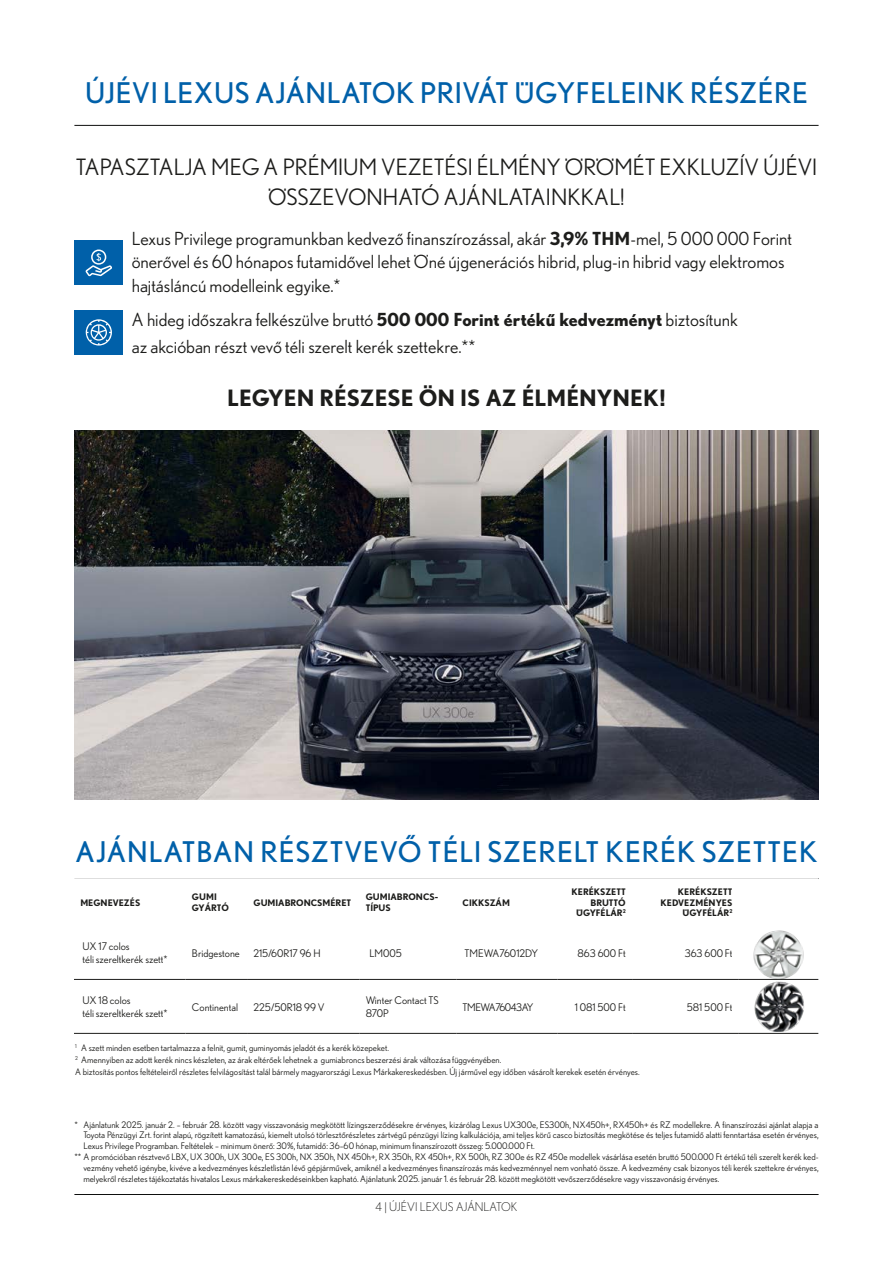
<style>
.page{position:relative;width:893px;height:1263px;background:#fff}
.page>*{position:absolute;margin:0;border:0;box-sizing:border-box;transform-origin:0 0}
.t1{font:28.5px "Nobel WGL";letter-spacing:.02em;color:#0060a9}
.t2{font:22.5px/29.7px "Nobel WGL";color:#1d1d1b;text-align:center}
.t3{font:700 22.5px "Nobel HUN";color:#1d1d1b}
.t4{font:18px/23.7px "Nobel WGL";color:#1d1d1b}
.t5{font:18px/26.7px "Nobel HUN";color:#1d1d1b}
.Text{font:300 12px "Nobel WGL";color:#1d1d1b}
.t6{font:10.5px/12.6px "Nobel WGL";color:#1d1d1b}
.t7{font:10.5px "Nobel WGL";letter-spacing:-.045em;color:#1d1d1b}
.Text-2{font:9px/10.8px "Nobel WGL";color:#1d1d1b;text-align:justify}
.t8{font:700 9px/10.8px "Nobel WGL";color:#1d1d1b;text-align:right}
.s1{font-weight:700}
</style>
<div class="page">
<hr style="left:74px;top:1194px;width:745px;height:1px;background:#0e0f0e">
<hr style="left:74px;top:878px;width:745px;height:1px;background:#0e0f0e">
<img style="left:74px;top:430px;width:745px;height:370px">
<hr style="left:74px;top:125px;width:745px;height:1px;background:#0e0f0e">
<div style="left:74px;top:240px;width:49px;height:45px;background:#0060a9"></div>
<svg style="left:86px;top:249px;width:26px;height:27px"></svg>
<div style="left:74px;top:310px;width:49px;height:45px;background:#0060a9"></div>
<svg style="left:86px;top:319px;width:26px;height:26px"></svg>
<svg style="left:74px;top:878px;width:744px;height:1px"></svg>
<svg style="left:74px;top:978px;width:744px;height:55px"></svg>
<hr style="left:74px;top:979px;width:112px;height:1px;background:#1d1d1b">
<hr style="left:186px;top:979px;width:61px;height:1px;background:#1d1d1b">
<hr style="left:247px;top:979px;width:112px;height:1px;background:#1d1d1b">
<hr style="left:359px;top:979px;width:97px;height:1px;background:#1d1d1b">
<hr style="left:456px;top:979px;width:102px;height:1px;background:#1d1d1b">
<hr style="left:558px;top:979px;width:74px;height:1px;background:#1d1d1b">
<hr style="left:632px;top:979px;width:107px;height:1px;background:#1d1d1b">
<hr style="left:739px;top:979px;width:79px;height:1px;background:#1d1d1b">
<hr style="left:74px;top:1033px;width:112px;height:1px;background:#1d1d1b">
<hr style="left:186px;top:1033px;width:61px;height:1px;background:#1d1d1b">
<hr style="left:247px;top:1033px;width:112px;height:1px;background:#1d1d1b">
<hr style="left:359px;top:1033px;width:97px;height:1px;background:#1d1d1b">
<hr style="left:456px;top:1033px;width:102px;height:1px;background:#1d1d1b">
<hr style="left:558px;top:1033px;width:74px;height:1px;background:#1d1d1b">
<hr style="left:632px;top:1033px;width:107px;height:1px;background:#1d1d1b">
<hr style="left:739px;top:1033px;width:79px;height:1px;background:#1d1d1b">
<img style="left:747px;top:930px;width:64px;height:49px">
<img style="left:752px;top:981px;width:54px;height:50px">
<p class="t1" style="left:85px;top:72px;width:724px">ÚJÉVI LEXUS AJÁNLATOK PRIVÁT ÜGYFELEINK RÉSZÉRE</p>
<p class="t2" style="left:76px;top:151px;width:743px">TAPASZTALJA MEG A PRÉMIUM VEZETÉSI ÉLMÉNY ÖRÖMÉT EXKLUZÍV ÚJÉVI<br>ÖSSZEVONHATÓ AJÁNLATAINKKAL!</p>
<p class="t4" style="left:132px;top:226px;width:662px">Lexus Privilege programunkban kedvező finanszírozással, akár <span class="s1">3,9% THM</span>-mel, 5 000 000 Forint önerővel és 60 hónapos futamidővel lehet Öné újgenerációs hibrid, plug-in hibrid vagy elektromos hajtásláncú modelleink egyike.*</p>
<p class="t5" style="left:132px;top:305px;width:608px">A hideg időszakra felkészülve bruttó <span class="s1">500 000 Forint értékű kedvezményt</span> biztosítunk az akcióban részt vevő téli szerelt kerék szettekre.**</p>
<p class="t3" style="left:227px;top:384px;width:440px">LEGYEN RÉSZESE ÖN IS AZ ÉLMÉNYNEK!</p>
<p class="t1" style="left:76px;top:831px;width:743px">AJÁNLATBAN RÉSZTVEVŐ TÉLI SZERELT KERÉK SZETTEK</p>
<p class="t8" style="left:80px;top:896px;width:61px">MEGNEVEZÉS</p>
<p class="t8" style="left:192px;top:891px;width:26px">GUMI</p>
<p class="t8" style="left:192px;top:902px;width:38px">GYÁRTÓ</p>
<p class="t8" style="left:253px;top:896px;width:99px">GUMIABRONCSMÉRET</p>
<p class="t8" style="left:366px;top:891px;width:74px;text-align:left">GUMIABRONCS-<br>TÍPUS</p>
<p class="t8" style="left:463px;top:896px;width:49px">CIKKSZÁM</p>
<p class="t8" style="left:571px;top:886px;width:56px">KERÉKSZETT<br>BRUTTÓ<br>ÜGYFÉLÁR<sup>2</sup></p>
<p class="t8" style="left:660px;top:886px;width:73px">KERÉKSZETT<br>KEDVEZMÉNYES<br>ÜGYFÉLÁR<sup>2</sup></p>
<p class="t6" style="left:82px;top:940px;width:87px">UX 17 colos<br>téli szereltkerék szett*</p>
<p class="t6" style="left:192px;top:946px;width:49px">Bridgestone</p>
<p class="t6" style="left:253px;top:946px;width:69px">215/60R17 96 H</p>
<p class="t6" style="left:369px;top:946px;width:34px">LM005</p>
<p class="t6" style="left:464px;top:946px;width:75px">TMEWA76012DY</p>
<p class="t6" style="left:578px;top:946px;width:50px">863 600 Ft</p>
<p class="t6" style="left:685px;top:946px;width:49px">363 600 Ft</p>
<p class="t6" style="left:82px;top:994px;width:87px">UX 18 colos<br>téli szereltkerék szett*</p>
<p class="t6" style="left:192px;top:1000px;width:48px">Continental</p>
<p class="t6" style="left:253px;top:1000px;width:73px">225/50R18 99 V</p>
<p class="t6" style="left:366px;top:994px;width:74px">Winter Contact TS<br>870P</p>
<p class="t7" style="left:463px;top:999px;width:73px">TMEWA76043AY</p>
<p class="t6" style="left:575px;top:1000px;width:52px">1 081 500 Ft</p>
<p class="t6" style="left:687px;top:1000px;width:47px">581 500 Ft</p>
<p class="Text-2" style="left:75px;top:1042px;width:315px"><sup>1</sup> A szett minden esetben tartalmazza a felnit, gumit, guminyomás jeladót és a kerék közepeket.</p>
<p class="Text-2" style="left:75px;top:1054px;width:428px"><sup>2</sup> Amennyiben az adott kerék nincs készleten, az árak eltérőek lehetnek a gumiabroncs beszerzési árak változása függvényében.</p>
<p class="Text-2" style="left:75px;top:1066px;width:566px">A biztosítás pontos feltételeiről részletes felvilágosítást talál bármely magyarországi Lexus Márkakereskedésben. Új járművel egy időben vásárolt kerekek esetén érvényes.</p>
<p class="Text-2" style="left:83px;top:1118px;width:737px;text-indent:-9px">* Ajánlatunk 2025. január 2. – február 28. között vagy visszavonásig megkötött lízingszerződésekre érvényes, kizárólag Lexus UX300e, ES300h, NX450h+, RX450h+ és RZ modellekre. A finanszírozási ajánlat alapja a Toyota Pénzügyi Zrt. forint alapú, rögzített kamatozású, kiemelt utolsó törlesztőrészletes zártvégű pénzügyi lízing kalkulációja, ami teljes körű casco biztosítás megkötése és teljes futamidő alatti fenntartása esetén érvényes, Lexus Privilege Programban. Feltételek – minimum önerő: 30%, futamidő: 36–60 hónap, minimum finanszírozott összeg: 5.000.000 Ft.</p>
<p class="Text-2" style="left:83px;top:1151px;width:737px;text-indent:-9px">** A promócióban résztvevő LBX, UX 300h, UX 300e, ES 300h, NX 350h, NX 450h+, RX 350h, RX 450h+, RX 500h, RZ 300e és RZ 450e modellek vásárlása esetén bruttó 500.000 Ft értékű téli szerelt kerék ked&shy;vezmény vehető igénybe, kivéve a kedvezményes készletlistán lévő gépjárművek, amiknél a kedvezményes finanszírozás más kedvezménnyel nem vonható össze. A kedvezmény csak bizonyos téli kerék szettekre érvényes, melyekről részletes tájékoztatás hivatalos Lexus márkakereskedéseinkben kapható. Ajánlatunk 2025. január 1. és február 28. között megkötött vevőszerződésekre vagy visszavonásig érvényes.</p>
<p class="Text" style="left:376px;top:1198px;width:143px">4 | ÚJÉVI LEXUS AJÁNLATOK</p>
</div>
